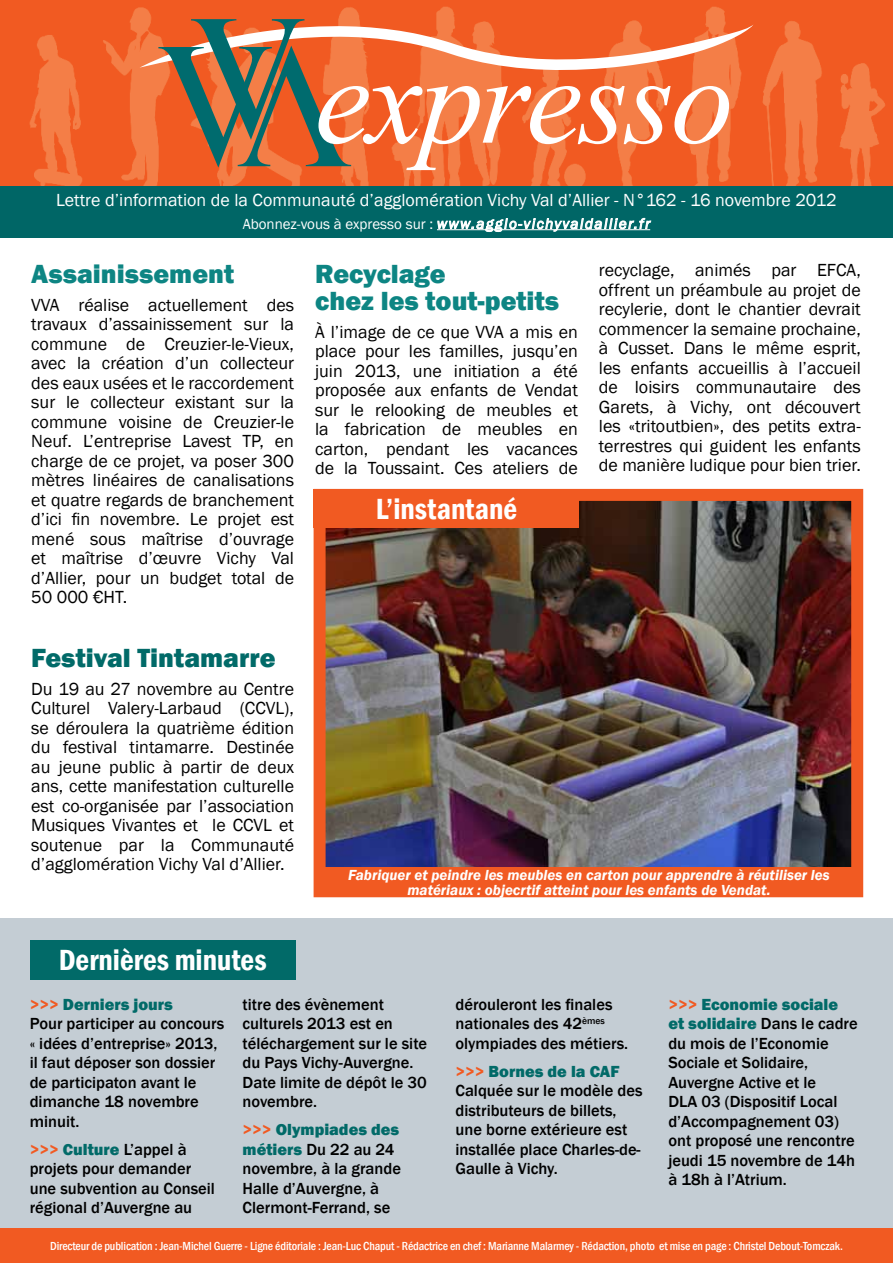
<style>
.page{position:relative;width:893px;height:1263px;background:#fff}
.page>*{position:absolute;margin:0;border:0;box-sizing:border-box;transform-origin:0 0}
.t1{font:600 condensed 30px "Franklin Gothic";color:#fff}
.t2{font:800 27px/27px "Franklin Gothic";color:#0d8583}
.t3{font:800 27px "Franklin Gothic";color:#016a68}
.t4{font:18px/19.5px "Franklin Gothic";color:#000;text-align:justify}
.t5{font:18px "Franklin Gothic";color:#fff}
.t6{font:500 16.5px/19.5px "Franklin Gothic";color:#000}
.t7{font:italic 600 15px/15px "Franklin Gothic";color:#fff;text-align:center}
.t8{font:italic 15px "Franklin Gothic";letter-spacing:.1em;color:#fff}
.t9{font:500 condensed 12px "Franklin Gothic";letter-spacing:-.01em;color:#fff}
.s1{font-style:normal}
.s2{font-weight:800;color:#f15a22}
.s3{font-weight:800;color:#016a68}
</style>
<div class="page">
<div style="left:0;top:918px;width:893px;height:345px;background:#c4cdd4"></div>
<img style="left:9px;top:0;width:884px;height:186px">
<div style="left:0;top:186px;width:893px;height:52px;background:#066"></div>
<svg style="left:139px;top:19px;width:614px;height:151px;background:#df7e54"></svg>
<div style="left:30px;top:940px;width:266px;height:40px;background:#016a68"></div>
<img style="left:327px;top:502px;width:523px;height:365px">
<div style="left:314px;top:489px;width:549px;height:408px;border:12px solid #f15a22"></div>
<div style="left:314px;top:489px;width:265px;height:38px;background:#f15a22"></div>
<div style="left:319px;top:867px;width:540px;height:30px;background:#f15a22"></div>
<svg style="left:437px;top:217px;width:215px;height:15px"></svg>
<div style="left:0;top:1229px;width:893px;height:34px;background:#f15a22"></div>
<p class="t5" style="left:56px;top:189px;width:782px">Lettre d’information de la Communauté d’agglomération Vichy Val d’Allier - N°162 - 16 novembre 2012</p>
<p class="t8" style="left:243px;top:214px;width:409px"><span class="s1">Abonnez-vous à expresso sur :</span> www.agglo-vichyvaldallier.fr</p>
<h2 class="t2" style="left:31px;top:260px;width:204px">Assainissement</h2>
<p class="t4" style="left:31px;top:295px;width:264px">VVA réalise actuellement des travaux d’assainissement sur la commune de Creuzier-le-Vieux, avec la création d’un collecteur des eaux usées et le raccordement sur le collecteur existant sur la commune voisine de Creuzier-le Neuf. L’entreprise Lavest TP, en charge de ce projet, va poser 300 mètres linéaires de canalisations et quatre regards de branchement d’ici fin novembre. Le projet est mené sous maîtrise d’ouvrage et maîtrise d’œuvre Vichy Val d’Allier, pour un budget total de 50 000 €HT.</p>
<h2 class="t3" style="left:31px;top:640px;width:246px">Festival Tintamarre</h2>
<p class="t4" style="left:31px;top:679px;width:264px">Du 19 au 27 novembre au Centre Culturel Valery-Larbaud (CCVL), se déroulera la quatrième édition du festival tintamarre. Destinée au jeune public à partir de deux ans, cette manifestation culturelle est co-organisée par l’association Musiques Vivantes et le CCVL et soutenue par la Communauté d’agglomération Vichy Val d’Allier.</p>
<h2 class="t2" style="left:315px;top:260px;width:245px">Recyclage<br>chez les tout-petits</h2>
<p class="t4" style="left:315px;top:322px;width:264px">À l’image de ce que VVA a mis en place pour les familles, jusqu’en juin 2013, une initiation a été proposée aux enfants de Vendat sur le relooking de meubles et la fabrication de meubles en carton, pendant les vacances de la Toussaint. Ces ateliers de</p>
<h1 class="t1" style="left:376px;top:488px;width:143px">L’instantané</h1>
<p class="t4" style="left:599px;top:261px;width:263px">recyclage, animés par EFCA, offrent un préambule au projet de recylerie, dont le chantier devrait commencer la semaine prochaine, à Cusset. Dans le même esprit, les enfants accueillis à l’accueil de loisirs communautaire des Garets, à Vichy, ont découvert les «tritoutbien», des petits extra&shy;terrestres qui guident les enfants de manière ludique pour bien trier.</p>
<p class="t7" style="left:348px;top:867px;width:483px">Fabriquer et peindre les meubles en carton pour apprendre à réutiliser les matériaux : objecrtif atteint pour les enfants de Vendat.</p>
<h1 class="t1" style="left:59px;top:940px;width:209px">Dernières minutes</h1>
<p class="t6" style="left:30px;top:994px;width:196px"><span class="s2">&gt;&gt;&gt;</span> <span class="s3">Derniers jours<br></span>Pour participer au concours « idées d’entreprise» 2013, il faut déposer son dossier de participaton avant le dimanche 18 novembre minuit.</p>
<p class="t6" style="left:30px;top:1139px;width:187px"><span class="s2">&gt;&gt;&gt;</span> <span class="s3">Culture</span> L’appel à projets pour demander une subvention au Conseil régional d’Auvergne au</p>
<p class="t6" style="left:243px;top:994px;width:186px">titre des évènement culturels 2013 est en téléchargement sur le site du Pays Vichy-Auvergne.<br>Date limite de dépôt le 30 novembre.</p>
<p class="t6" style="left:243px;top:1120px;width:160px"><span class="s2">&gt;&gt;&gt;</span> <span class="s3">Olympiades des métiers</span> Du 22 au 24 novembre, à la grande<br>Halle d’Auvergne, à<br>Clermont-Ferrand, se</p>
<p class="t6" style="left:455px;top:994px;width:174px">dérouleront les finales nationales des 42<sup>èmes </sup>olympiades des métiers.</p>
<p class="t6" style="left:455px;top:1061px;width:189px"><span class="s2">&gt;&gt;&gt;</span> <span class="s3">Bornes de la CAF<br></span>Calquée sur le modèle des distributeurs de billets, une borne extérieure est installée place Charles-de-<br>Gaulle à Vichy.</p>
<p class="t6" style="left:668px;top:994px;width:191px"><span class="s2">&gt;&gt;&gt;</span> <span class="s3">Economie sociale et solidaire</span> Dans le cadre du mois de l’Economie<br>Sociale et Solidaire,<br>Auvergne Active et le<br>DLA 03 (Dispositif Local d’Accompagnement 03) ont proposé une rencontre jeudi 15 novembre de 14h à 18h à l’Atrium.</p>
<p class="t9" style="left:50px;top:1238px;width:794px">Directeur de publication : Jean-Michel Guerre - Ligne éditoriale : Jean-Luc Chaput - Rédactrice en chef : Marianne Malarmey - Rédaction, photo et mise en page : Christel Debout-Tomczak.</p>
</div>
